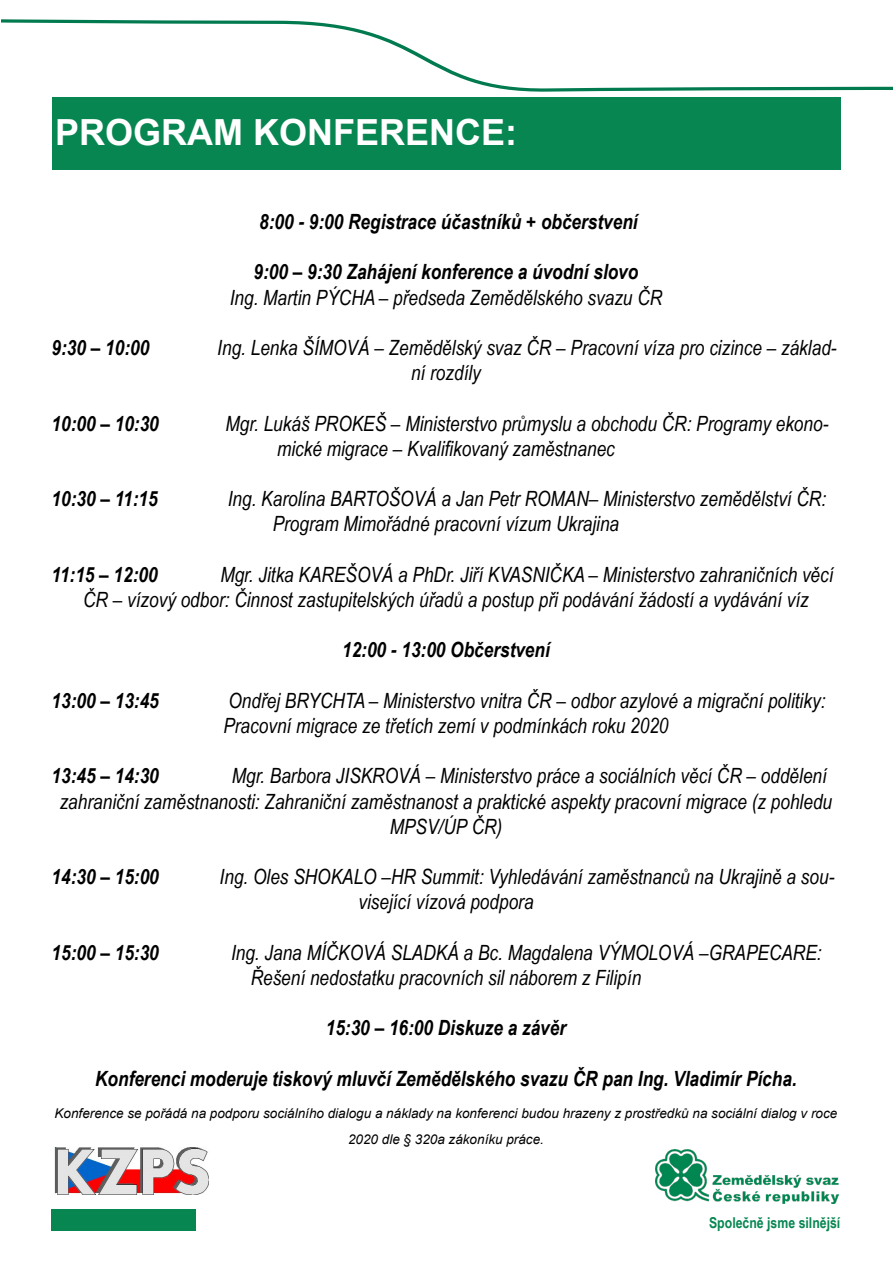
<style>
.page{position:relative;width:893px;height:1263px;background:#fff}
.page>*{position:absolute;margin:0;border:0;box-sizing:border-box;transform-origin:0 0}
.t1{font:700 36px "Arial";color:#fff}
.t2{font:italic 21px/25.2px "Arial Narrow";color:#000}
.t3{font:italic 700 21px "Arial Narrow";color:#000}
.t4{font:700 15px "Arial Narrow";color:#078651}
.t5{font:italic 13.5px/25.2px "Arial";color:#000;text-align:center}
</style>
<div class="page">
<div style="left:52px;top:97px;width:788px;height:73px;background:#078651"></div>
<svg style="left:1px;top:19px;width:892px;height:73px"></svg>
<div style="left:52px;top:1210px;width:144px;height:21px;background:#078651"></div>
<img style="left:655px;top:1149px;width:184px;height:54px">
<img style="left:54px;top:1148px;width:154px;height:46px">
<h1 class="t1" style="left:55px;top:107px;width:463px">PROGRAM KONFERENCE:</h1>
<p class="t3" style="left:259px;top:206px;width:380px">8:00 - 9:00 Registrace účastníků + občerstvení</p>
<p class="t3" style="left:254px;top:256px;width:386px">9:00 – 9:30 Zahájení konference a úvodní slovo</p>
<p class="t2" style="left:230px;top:284px;width:434px">Ing. Martin PÝCHA – předseda Zemědělského svazu ČR</p>
<p class="t3" style="left:52px;top:332px;width:99px">9:30 – 10:00</p>
<p class="t2" style="left:411px;top:335px;width:427px;text-indent:-194px">Ing. Lenka ŠÍMOVÁ – Zemědělský svaz ČR – Pracovní víza pro cizince – základ&shy;ní rozdíly</p>
<p class="t3" style="left:52px;top:407px;width:109px">10:00 – 10:30</p>
<p class="t2" style="left:277px;top:410px;width:553px;text-indent:-51px">Mgr. Lukáš PROKEŠ – Ministerstvo průmyslu a obchodu ČR: Programy ekono&shy;mické migrace – Kvalifikovaný zaměstnanec</p>
<p class="t3" style="left:52px;top:483px;width:108px">10:30 – 11:15</p>
<p class="t2" style="left:273px;top:486px;width:555px;text-indent:-45px">Ing. Karolína BARTOŠOVÁ a Jan Petr ROMAN– Ministerstvo zemědělství ČR:<br>Program Mimořádné pracovní vízum Ukrajina</p>
<p class="t3" style="left:52px;top:559px;width:108px">11:15 – 12:00</p>
<p class="t2" style="left:83px;top:561px;width:752px;text-indent:137px">Mgr. Jitka KAREŠOVÁ a PhDr. Jiří KVASNIČKA – Ministerstvo zahraničních věcí<br>ČR – vízový odbor: Činnost zastupitelských úřadů a postup při podávání žádostí a vydávání víz</p>
<p class="t3" style="left:342px;top:634px;width:209px">12:00 - 13:00 Občerstvení</p>
<p class="t3" style="left:52px;top:685px;width:109px">13:00 – 13:45</p>
<p class="t2" style="left:223px;top:687px;width:604px">Ondřej BRYCHTA – Ministerstvo vnitra ČR – odbor azylové a migrační politiky:<br>Pracovní migrace ze třetích zemí v podmínkách roku 2020</p>
<p class="t3" style="left:52px;top:760px;width:109px">13:45 – 14:30</p>
<p class="t2" style="left:232px;top:763px;width:597px">Mgr. Barbora JISKROVÁ – Ministerstvo práce a sociálních věcí ČR – oddělení</p>
<p class="t2" style="left:60px;top:788px;width:774px">zahraniční zaměstnanosti: Zahraniční zaměstnanost a praktické aspekty pracovní migrace (z pohledu</p>
<p class="t2" style="left:390px;top:813px;width:114px">MPSV/ÚP ČR)</p>
<p class="t3" style="left:52px;top:861px;width:109px">14:30 – 15:00</p>
<p class="t2" style="left:358px;top:864px;width:477px;text-indent:-139px">Ing. Oles SHOKALO –HR Summit: Vyhledávání zaměstnanců na Ukrajině a sou&shy;visející vízová podpora</p>
<p class="t3" style="left:52px;top:937px;width:109px">15:00 – 15:30</p>
<p class="t2" style="left:251px;top:939px;width:572px;text-indent:-20px">Ing. Jana MÍČKOVÁ SLADKÁ a Bc. Magdalena VÝMOLOVÁ –GRAPECARE:<br>Řešení nedostatku pracovních sil náborem z Filipín</p>
<p class="t3" style="left:326px;top:1012px;width:242px">15:30 – 16:00 Diskuze a závěr</p>
<p class="t3" style="left:95px;top:1063px;width:703px">Konferenci moderuje tiskový mluvčí Zemědělského svazu ČR pan Ing. Vladimír Pícha.</p>
<p class="t5" style="left:55px;top:1101px;width:784px">Konference se pořádá na podporu sociálního dialogu a náklady na konferenci budou hrazeny z prostředků na sociální dialog v roce<br>2020 dle § 320a zákoníku práce.</p>
<p class="t4" style="left:709px;top:1212px;width:133px">Společně jsme silnější</p>
</div>
